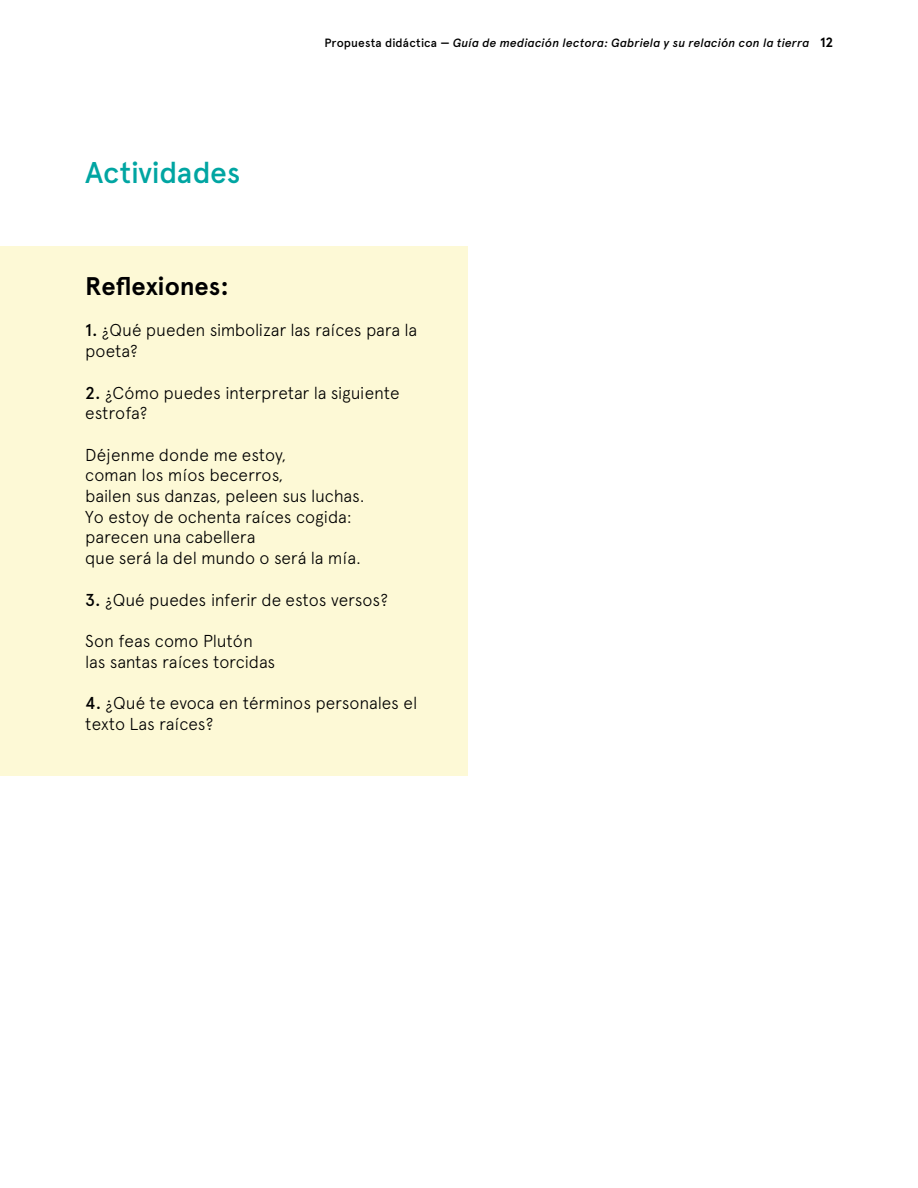
<style>
.page{position:relative;width:918px;height:1188px;background:#fff}
.page>*{position:absolute;margin:0;border:0;box-sizing:border-box;transform-origin:0 0}
.t1{font:500 30px "Apercu";letter-spacing:-.01em;color:#00a5a2}
.t2{font:700 25.5px "Apercu";letter-spacing:-.005em;color:#000}
.t3{font:300 17.25px/20.7px "Apercu";letter-spacing:-.005em;color:#000}
.t4{font:italic 500 12px "Apercu";letter-spacing:.005em;color:#000}
.s1{font-style:normal}
.s2{font-weight:700;font-style:normal}
.s3{font-weight:700;font-style:normal;font-size:13.5px}
.s4{font-weight:500}
</style>
<div class="page">
<div style="left:0;top:247px;width:468px;height:529px;background:#fdf9d6"></div>
<h1 class="t1" style="left:85px;top:154px;width:157px">Actividades</h1>
<p class="t4" style="left:324px;top:36px;width:510px"><span class="s1">Propuesta didáctica</span> <span class="s2">—</span> Guía de mediación lectora: Gabriela y su relación con la tierra <span class="s3">12</span></p>
<h2 class="t2" style="left:85px;top:271px;width:145px">Reflexiones:</h2>
<p class="t3" style="left:85px;top:320px;width:333px"><span class="s4">1.</span> ¿Qué pueden simbolizar las raíces para la poeta?</p>
<p class="t3" style="left:85px;top:382px;width:316px"><span class="s4">2.</span> ¿Cómo puedes interpretar la siguiente estrofa?</p>
<p class="t3" style="left:85px;top:444px;width:281px">Déjenme donde me estoy,<br>coman los míos becerros,<br>bailen sus danzas, peleen sus luchas.<br>Yo estoy de ochenta raíces cogida: parecen una cabellera<br>que será la del mundo o será la mía.</p>
<p class="t3" style="left:85px;top:589px;width:304px"><span class="s4">3.</span> ¿Qué puedes inferir de estos versos?</p>
<p class="t3" style="left:85px;top:630px;width:191px">Son feas como Plutón las santas raíces torcidas</p>
<p class="t3" style="left:85px;top:692px;width:333px"><span class="s4">4.</span> ¿Qué te evoca en términos personales el texto Las raíces?</p>
</div>
